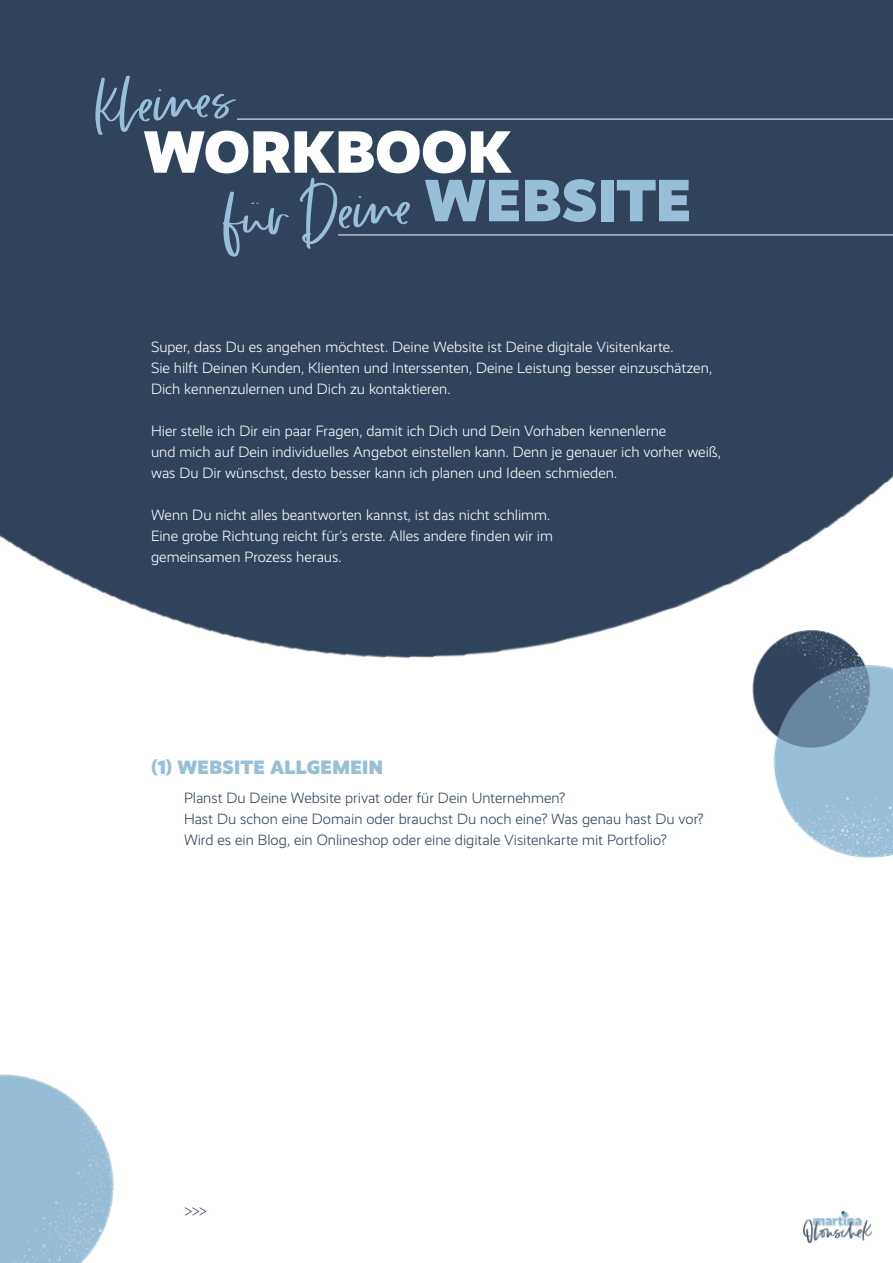
<style>
.page{position:relative;width:893px;height:1263px;background:#fff}
.page>*{position:absolute;margin:0;border:0;box-sizing:border-box;transform-origin:0 0}
.t1{font:71.85px/120.4px "Twinkle Twinkle";color:#98bfd8}
.t2{font:900 60px "Realist";letter-spacing:.005em;color:#fff}
.t3{font:900 60px "Realist";letter-spacing:.005em;color:#98bfd8}
.t4{font:900 19.5px "Realist";letter-spacing:.015em;color:#98bfd8}
.t5{font:300 15px/21px "Realist";color:#fff}
.t6{font:300 15px/21px "Realist";color:#30445c}
</style>
<div class="page">
<img style="left:0;top:0;width:893px;height:659px">
<hr style="left:237px;top:119px;width:656px;height:1px;background:#fff">
<hr style="left:338px;top:235px;width:555px;height:1px;background:#fff">
<img style="left:803px;top:1211px;width:69px;height:31px">
<img style="left:741px;top:626px;width:152px;height:232px">
<img style="left:0;top:1074px;width:114px;height:189px">
<h1 class="t1" style="left:211px;top:40px;width:190px;text-indent:-120px;rotate:-4deg">kleines<br>für Deine</h1>
<h2 class="t2" style="left:144px;top:116px;width:369px">WORKBOOK</h2>
<h2 class="t3" style="left:425px;top:164px;width:268px">WEBSITE</h2>
<p class="t5" style="left:151px;top:336px;width:562px">Super, dass Du es angehen möchtest. Deine Website ist Deine digitale Visitenkarte.<br>Sie hilft Deinen Kunden, Klienten und Interssenten, Deine Leistung besser einzuschätzen,<br>Dich kennenzulernen und Dich zu kontaktieren.</p>
<p class="t5" style="left:151px;top:420px;width:571px">Hier stelle ich Dir ein paar Fragen, damit ich Dich und Dein Vorhaben kennenlerne<br>und mich auf Dein individuelles Angebot einstellen kann. Denn je genauer ich vorher weiß, was Du Dir wünschst, desto besser kann ich planen und Ideen schmieden.</p>
<p class="t5" style="left:151px;top:504px;width:403px">Wenn Du nicht alles beantworten kannst, ist das nicht schlimm.<br>Eine grobe Richtung reicht für’s erste. Alles andere finden wir im gemeinsamen Prozess heraus.</p>
<h3 class="t4" style="left:151px;top:755px;width:233px">(1) WEBSITE ALLGEMEIN</h3>
<p class="t6" style="left:184px;top:788px;width:521px">Planst Du Deine Website privat oder für Dein Unternehmen?<br>Hast Du schon eine Domain oder brauchst Du noch eine? Was genau hast Du vor?<br>Wird es ein Blog, ein Onlineshop oder eine digitale Visitenkarte mit Portfolio?</p>
<p class="t6" style="left:185px;top:1201px;width:24px">&gt;&gt;&gt;</p>
</div>
